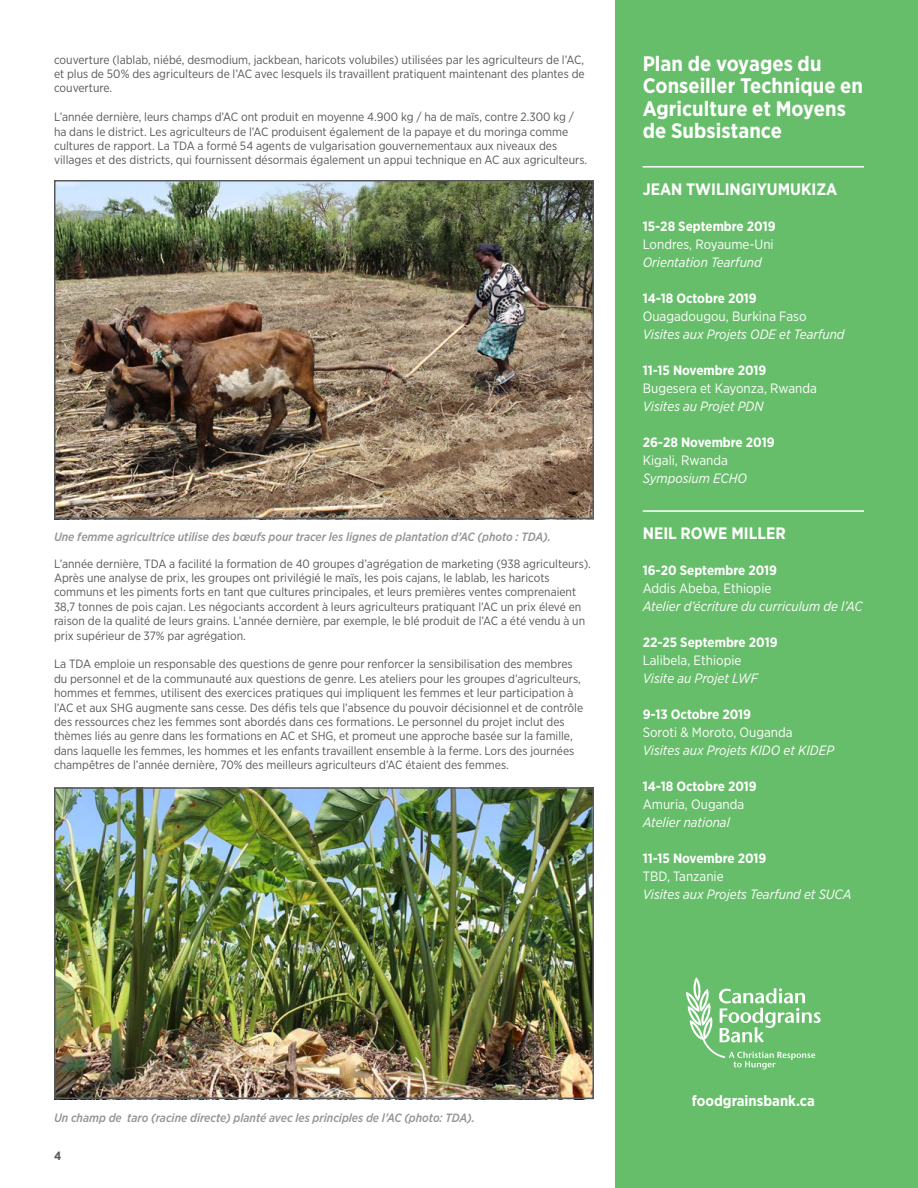
<style>
.page{position:relative;width:918px;height:1188px;background:#fff}
.page>*{position:absolute;margin:0;border:0;box-sizing:border-box;transform-origin:0 0}
.t1{font:700 21px/22.5px "Gotham Narrow";color:#fff}
.t2{font:700 16.5px "Gotham Narrow";color:#fff}
.t3{font:700 15px "Gotham Narrow";color:#fff}
.t4{font:italic 13.5px "Gotham Narrow";color:#fff}
.t5{font:13.5px "Gotham Narrow";color:#fff}
.t6{font:700 13.5px "Gotham Narrow";color:#fff}
.t7{font:12px/14.4px "Gotham Narrow";color:#58595b}
.t8{font:italic 500 12px "Gotham Narrow";color:#939598}
.t9{font:700 12px "Gotham Narrow";color:#58595b}
</style>
<div class="page">
<div style="left:616px;top:0;width:302px;height:1188px;background:#67be6a"></div>
<hr style="left:643px;top:166px;width:221px;height:2px;background:#fff">
<hr style="left:643px;top:510px;width:221px;height:2px;background:#fff">
<svg style="left:686px;top:977px;width:135px;height:92px"></svg>
<img style="left:57px;top:183px;width:534px;height:333px">
<div style="left:54px;top:180px;width:540px;height:339px;border:2px solid #58595b"></div>
<img style="left:57px;top:790px;width:534px;height:306px">
<div style="left:54px;top:787px;width:540px;height:312px;border:2px solid #58595b"></div>
<p class="t7" style="left:54px;top:52px;width:532px;text-align:justify">couverture (lablab, niébé, desmodium, jackbean, haricots volubiles) utilisées par les agriculteurs de l’AC, et plus de 50% des agriculteurs de l’AC avec lesquels ils travaillent pratiquent maintenant des plantes de couverture.</p>
<p class="t7" style="left:54px;top:110px;width:535px">L’année dernière, leurs champs d’AC ont produit en moyenne 4.900 kg / ha de maïs, contre 2.300 kg / ha dans le district. Les agriculteurs de l’AC produisent également de la papaye et du moringa comme cultures de rapport. La TDA a formé 54 agents de vulgarisation gouvernementaux aux niveaux des villages et des districts, qui fournissent désormais également un appui technique en AC aux agriculteurs.</p>
<p class="t8" style="left:54px;top:529px;width:498px">Une femme agricultrice utilise des bœufs pour tracer les lignes de plantation d’AC (photo : TDA).</p>
<p class="t7" style="left:54px;top:556px;width:539px">L’année dernière, TDA a facilité la formation de 40 groupes d’agrégation de marketing (938 agriculteurs).<br>Après une analyse de prix, les groupes ont privilégié le maïs, les pois cajans, le lablab, les haricots communs et les piments forts en tant que cultures principales, et leurs premières ventes comprenaient 38,7 tonnes de pois cajan. Les négociants accordent à leurs agriculteurs pratiquant l’AC un prix élevé en raison de la qualité de leurs grains. L’année dernière, par exemple, le blé produit de l’AC a été vendu à un prix supérieur de 37% par agrégation.</p>
<p class="t7" style="left:54px;top:657px;width:531px">La TDA emploie un responsable des questions de genre pour renforcer la sensibilisation des membres du personnel et de la communauté aux questions de genre. Les ateliers pour les groupes d’agriculteurs, hommes et femmes, utilisent des exercices pratiques qui impliquent les femmes et leur participation à l’AC et aux SHG augmente sans cesse. Des défis tels que l’absence du pouvoir décisionnel et de contrôle des ressources chez les femmes sont abordés dans ces formations. Le personnel du projet inclut des thèmes liés au genre dans les formations en AC et SHG, et promeut une approche basée sur la famille, dans laquelle les femmes, les hommes et les enfants travaillent ensemble à la ferme. Lors des journées champêtres de l’année dernière, 70% des meilleurs agriculteurs d’AC étaient des femmes.</p>
<h1 class="t1" style="left:643px;top:52px;width:222px">Plan de voyages du<br>Conseiller Technique en<br>Agriculture et Moyens de Subsistance</h1>
<h2 class="t2" style="left:643px;top:178px;width:196px">JEAN TWILINGIYUMUKIZA</h2>
<p class="t6" style="left:643px;top:217px;width:134px">15-28 Septembre 2019</p>
<p class="t5" style="left:643px;top:235px;width:133px">Londres, Royaume-Uni</p>
<p class="t4" style="left:643px;top:253px;width:120px">Orientation Tearfund</p>
<p class="t6" style="left:643px;top:289px;width:116px">14-18 Octobre 2019</p>
<p class="t5" style="left:643px;top:307px;width:165px">Ouagadougou, Burkina Faso</p>
<p class="t4" style="left:643px;top:325px;width:203px">Visites aux Projets ODE et Tearfund</p>
<p class="t6" style="left:643px;top:361px;width:125px">11-15 Novembre 2019</p>
<p class="t5" style="left:643px;top:379px;width:176px">Bugesera et Kayonza, Rwanda</p>
<p class="t4" style="left:643px;top:397px;width:122px">Visites au Projet PDN</p>
<p class="t6" style="left:643px;top:433px;width:133px">26-28 Novembre 2019</p>
<p class="t5" style="left:643px;top:451px;width:87px">Kigali, Rwanda</p>
<p class="t4" style="left:643px;top:469px;width:106px">Symposium ECHO</p>
<h2 class="t2" style="left:643px;top:522px;width:145px">NEIL ROWE MILLER</h2>
<p class="t6" style="left:643px;top:561px;width:136px">16-20 Septembre 2019</p>
<p class="t5" style="left:643px;top:580px;width:130px">Addis Abeba, Ethiopie</p>
<p class="t4" style="left:643px;top:598px;width:221px">Atelier d’écriture du curriculum de l’AC</p>
<p class="t6" style="left:643px;top:633px;width:136px">22-25 Septembre 2019</p>
<p class="t5" style="left:643px;top:652px;width:100px">Lalibela, Ethiopie</p>
<p class="t4" style="left:643px;top:670px;width:117px">Visite au Projet LWF</p>
<p class="t6" style="left:643px;top:705px;width:110px">9-13 Octobre 2019</p>
<p class="t5" style="left:643px;top:724px;width:151px">Soroti &amp; Moroto, Ouganda</p>
<p class="t4" style="left:643px;top:742px;width:193px">Visites aux Projets KIDO et KIDEP</p>
<p class="t6" style="left:643px;top:777px;width:116px">14-18 Octobre 2019</p>
<p class="t5" style="left:643px;top:796px;width:103px">Amuria, Ouganda</p>
<p class="t4" style="left:643px;top:814px;width:89px">Atelier national</p>
<p class="t6" style="left:643px;top:849px;width:125px">11-15 Novembre 2019</p>
<p class="t5" style="left:643px;top:868px;width:82px">TBD, Tanzanie</p>
<p class="t4" style="left:643px;top:886px;width:210px">Visites aux Projets Tearfund et SUCA</p>
<p class="t8" style="left:54px;top:1110px;width:422px">Un champ de taro (racine directe) planté avec les principles de l’AC (photo: TDA).</p>
<p class="t9" style="left:54px;top:1148px;width:9px">4</p>
<p class="t3" style="left:692px;top:1091px;width:124px">foodgrainsbank.ca</p>
</div>
